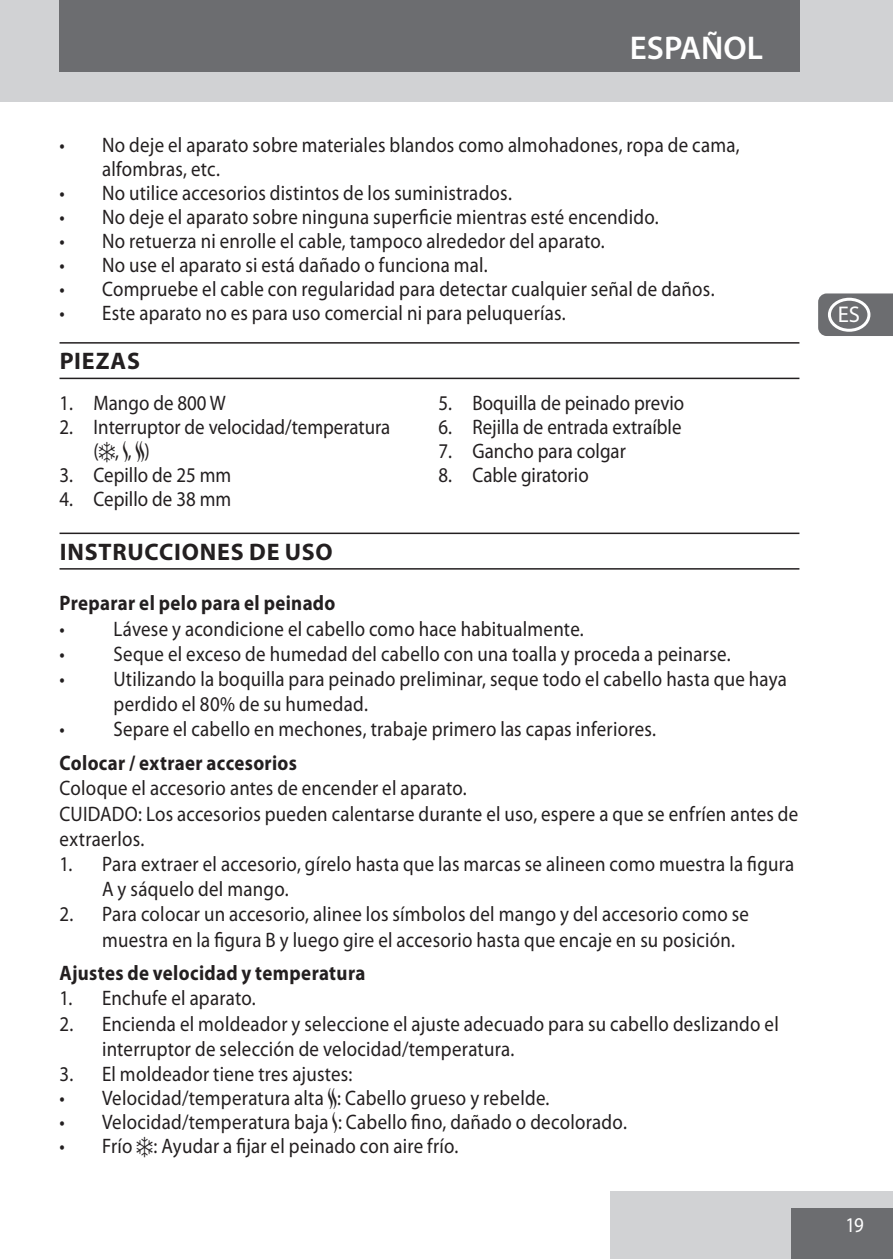
<style>
.page{position:relative;width:893px;height:1259px;background:#fff}
.page>*{position:absolute;margin:0;border:0;box-sizing:border-box;transform-origin:0 0}
.t1{font:600 33px "Myriad Pro";color:#fff}
.heading{font:700 24px "Myriad Pro";letter-spacing:.035em;color:#231f20}
.t2{font:22.8px "Myriad Pro";color:#fff}
.default_numbers{font:21px/25.2px "Myriad Pro";letter-spacing:.01em;color:#231f20;scale:.9 1}
.Subheading{font:700 21px "Myriad Pro";letter-spacing:.02em;color:#231f20;scale:.9 1}
.t3{font:21px "Myriad Pro";color:#fff;scale:.9 1}
.s1{font-family:"Myriad Graphics"}
.s2{font-family:"Myriad Bitsn Bobs"}
</style>
<div class="page">
<div style="left:611px;top:1191px;width:282px;height:68px;background:#d1d2d4"></div>
<div style="left:791px;top:1208px;width:102px;height:51px;background:#6c6d70"></div>
<div style="left:0;top:0;width:893px;height:102px;background:#d1d2d4"></div>
<div style="left:59px;top:0;width:740px;height:72px;background:#6c6d70"></div>
<svg style="left:818px;top:293px;width:75px;height:43px;background:#757679"></svg>
<hr style="left:60px;top:342px;width:739px;height:2px;background:#231f20">
<hr style="left:60px;top:378px;width:739px;height:1px;background:#231f20">
<hr style="left:60px;top:532px;width:739px;height:2px;background:#231f20">
<hr style="left:60px;top:568px;width:739px;height:1px;background:#231f20">
<div style="left:828px;top:128px;width:42px;height:34px;border:3px solid #fff;border-radius:50%"></div>
<div style="left:828px;top:170px;width:42px;height:34px;border:3px solid #fff;border-radius:50%"></div>
<div style="left:828px;top:213px;width:42px;height:34px;border:3px solid #fff;border-radius:50%"></div>
<div style="left:828px;top:255px;width:42px;height:34px;border:3px solid #fff;border-radius:50%"></div>
<div style="left:828px;top:298px;width:42px;height:34px;border:3px solid #fff;border-radius:50%"></div>
<div style="left:828px;top:340px;width:42px;height:34px;border:3px solid #fff;border-radius:50%"></div>
<div style="left:828px;top:383px;width:42px;height:34px;border:3px solid #fff;border-radius:50%"></div>
<div style="left:828px;top:425px;width:42px;height:34px;border:3px solid #fff;border-radius:50%"></div>
<div style="left:828px;top:468px;width:42px;height:34px;border:3px solid #fff;border-radius:50%"></div>
<div style="left:828px;top:510px;width:42px;height:34px;border:3px solid #fff;border-radius:50%"></div>
<div style="left:828px;top:553px;width:42px;height:34px;border:3px solid #fff;border-radius:50%"></div>
<div style="left:828px;top:595px;width:42px;height:34px;border:3px solid #fff;border-radius:50%"></div>
<div style="left:828px;top:638px;width:42px;height:34px;border:3px solid #fff;border-radius:50%"></div>
<div style="left:828px;top:680px;width:42px;height:34px;border:3px solid #fff;border-radius:50%"></div>
<div style="left:828px;top:723px;width:42px;height:34px;border:3px solid #fff;border-radius:50%"></div>
<div style="left:828px;top:765px;width:42px;height:34px;border:3px solid #fff;border-radius:50%"></div>
<div style="left:828px;top:808px;width:42px;height:34px;border:3px solid #fff;border-radius:50%"></div>
<div style="left:828px;top:850px;width:42px;height:34px;border:3px solid #fff;border-radius:50%"></div>
<div style="left:828px;top:893px;width:42px;height:34px;border:3px solid #fff;border-radius:50%"></div>
<div style="left:828px;top:935px;width:42px;height:34px;border:3px solid #fff;border-radius:50%"></div>
<div style="left:828px;top:978px;width:42px;height:34px;border:3px solid #fff;border-radius:50%"></div>
<div style="left:828px;top:1020px;width:42px;height:34px;border:3px solid #fff;border-radius:50%"></div>
<div style="left:828px;top:1063px;width:42px;height:34px;border:3px solid #fff;border-radius:50%"></div>
<div style="left:828px;top:1106px;width:42px;height:34px;border:3px solid #fff;border-radius:50%"></div>
<div style="left:828px;top:1148px;width:42px;height:34px;border:3px solid #fff;border-radius:50%"></div>
<p class="t1" style="left:630px;top:29px;width:135px">ESPAÑOL</p>
<p class="default_numbers" style="left:102px;top:133px;width:710px;line-height:24px;text-indent:-43px">• No deje el aparato sobre materiales blandos como almohadones, ropa de cama, alfombras, etc.</p>
<p class="default_numbers" style="left:60px;top:181px;width:504px">• No utilice accesorios distintos de los suministrados.</p>
<p class="default_numbers" style="left:60px;top:205px;width:667px">• No deje el aparato sobre ninguna superficie mientras esté encendido.</p>
<p class="default_numbers" style="left:60px;top:229px;width:607px">• No retuerza ni enrolle el cable, tampoco alrededor del aparato.</p>
<p class="default_numbers" style="left:60px;top:253px;width:477px">• No use el aparato si está dañado o funciona mal.</p>
<p class="default_numbers" style="left:60px;top:277px;width:729px">• Compruebe el cable con regularidad para detectar cualquier señal de daños.</p>
<p class="default_numbers" style="left:60px;top:301px;width:564px">• Este aparato no es para uso comercial ni para peluquerías.</p>
<p class="heading" style="left:60px;top:347px;width:82px">PIEZAS</p>
<p class="default_numbers" style="left:60px;top:391px;width:186px">1. Mango de 800 W</p>
<p class="default_numbers" style="left:94px;top:415px;width:331px;line-height:24px;text-indent:-34px">2. Interruptor de velocidad/temperatura (<span class="s1">f</span>, <span class="s2">N</span>, <span class="s2">O</span>)</p>
<p class="default_numbers" style="left:60px;top:463px;width:192px">3. Cepillo de 25 mm</p>
<p class="default_numbers" style="left:60px;top:487px;width:192px">4. Cepillo de 38 mm</p>
<p class="default_numbers" style="left:438px;top:391px;width:275px">5. Boquilla de peinado previo</p>
<p class="default_numbers" style="left:438px;top:415px;width:272px">6. Rejilla de entrada extraíble</p>
<p class="default_numbers" style="left:438px;top:439px;width:210px">7. Gancho para colgar</p>
<p class="default_numbers" style="left:438px;top:463px;width:168px">8. Cable giratorio</p>
<p class="heading" style="left:60px;top:538px;width:274px">INSTRUCCIONES DE USO</p>
<p class="Subheading" style="left:60px;top:591px;width:308px">Preparar el pelo para el peinado</p>
<p class="default_numbers" style="left:60px;top:616px;width:584px">• Lávese y acondicione el cabello como hace habitualmente.</p>
<p class="default_numbers" style="left:60px;top:641px;width:747px">• Seque el exceso de humedad del cabello con una toalla y proceda a peinarse.</p>
<p class="default_numbers" style="left:114px;top:667px;width:750px;text-indent:-54px">• Utilizando la boquilla para peinado preliminar, seque todo el cabello hasta que haya perdido el 80% de su humedad.</p>
<p class="default_numbers" style="left:60px;top:717px;width:664px">• Separe el cabello en mechones, trabaje primero las capas inferiores.</p>
<p class="Subheading" style="left:60px;top:751px;width:265px">Colocar / extraer accesorios</p>
<p class="default_numbers" style="left:60px;top:776px;width:454px">Coloque el accesorio antes de encender el aparato.</p>
<p class="default_numbers" style="left:60px;top:801px;width:822px">CUIDADO: Los accesorios pueden calentarse durante el uso, espere a que se enfríen antes de extraerlos.</p>
<p class="default_numbers" style="left:102px;top:851px;width:771px;text-indent:-43px">1. Para extraer el accesorio, gírelo hasta que las marcas se alineen como muestra la figura<br>A y sáquelo del mango.</p>
<p class="default_numbers" style="left:102px;top:902px;width:720px;text-indent:-43px">2. Para colocar un accesorio, alinee los símbolos del mango y del accesorio como se muestra en la figura B y luego gire el accesorio hasta que encaje en su posición.</p>
<p class="Subheading" style="left:60px;top:961px;width:341px">Ajustes de velocidad y temperatura</p>
<p class="default_numbers" style="left:60px;top:986px;width:220px">1. Enchufe el aparato.</p>
<p class="default_numbers" style="left:102px;top:1011px;width:753px;text-indent:-43px">2. Encienda el moldeador y seleccione el ajuste adecuado para su cabello deslizando el interruptor de selección de velocidad/temperatura.</p>
<p class="default_numbers" style="left:60px;top:1062px;width:327px">3. El moldeador tiene tres ajustes:</p>
<p class="default_numbers" style="left:60px;top:1086px;width:546px">• Velocidad/temperatura alta <span class="s2">O</span>: Cabello grueso y rebelde.</p>
<p class="default_numbers" style="left:60px;top:1110px;width:632px">• Velocidad/temperatura baja <span class="s2">N</span>: Cabello fino, dañado o decolorado.</p>
<p class="default_numbers" style="left:60px;top:1134px;width:445px">• Frío <span class="s1">f</span>: Ayudar a fijar el peinado con aire frío.</p>
<p class="t2" style="left:838px;top:302px;width:24px">ES</p>
<p class="t3" style="left:845px;top:1213px;width:22px">19</p>
</div>
